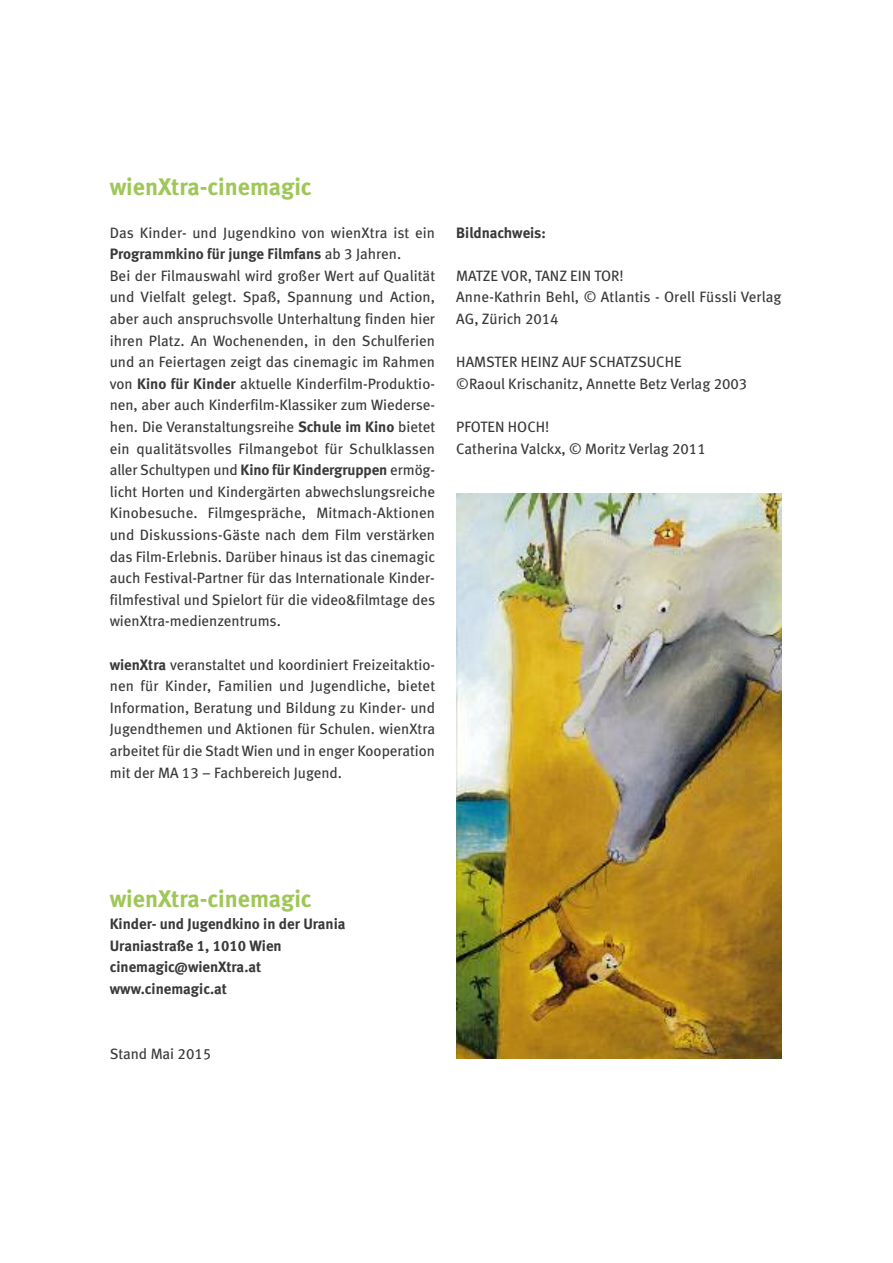
<style>
.page{position:relative;width:893px;height:1263px;background:#fff}
.page>*{position:absolute;margin:0;border:0;box-sizing:border-box;transform-origin:0 0}
.t1{font:24px "Meta Bold LF";color:#9fc758}
.t2{font:15px/21.6px "Meta Book LF";color:#39383a}
.t3{font:15px/21.6px "Meta Bold LF";color:#39383a}
.s1{font-family:"Meta Book LF"}
.s2{font-family:"Meta Bold LF"}
</style>
<div class="page">
<img style="left:457px;top:493px;width:325px;height:565px">
<h1 class="t1" style="left:110px;top:178px;width:204px">wienXtra-cinemagic</h1>
<p class="t2" style="left:110px;top:223px;width:327px">Das Kinder- und Jugendkino von wienXtra ist ein</p>
<p class="t3" style="left:110px;top:244px;width:293px">Programmkino für junge Filmfans <span class="s1">ab 3 Jahren.</span></p>
<p class="t2" style="left:110px;top:266px;width:327px;text-align:justify">Bei der Filmauswahl wird großer Wert auf Qualität und Vielfalt gelegt. Spaß, Spannung und Action, aber auch anspruchsvolle Unterhaltung finden hier ihren Platz. An Wochenenden, in den Schulferien und an Feiertagen zeigt das cinemagic im Rahmen von <span class="s2">Kino für Kinder</span> aktuelle Kinderfilm-Produktio&shy;nen, aber auch Kinderfilm-Klassiker zum Wiederse&shy;hen. Die Veranstaltungsreihe <span class="s2">Schule im Kino</span> bietet ein qualitätsvolles Filmangebot für Schulklassen aller Schultypen und <span class="s2">Kino für Kindergruppen</span> ermög&shy;licht Horten und Kindergärten abwechslungsreiche Kinobesuche. Filmgespräche, Mitmach-Aktionen und Diskussions-Gäste nach dem Film verstärken das Film-Erlebnis. Darüber hinaus ist das cinemagic auch Festival-Partner für das Internationale Kinder&shy;filmfestival und Spielort für die video&amp;filmtage des wienXtra-medienzentrums.</p>
<p class="t2" style="left:110px;top:655px;width:327px;text-align:justify"><span class="s2">wienXtra</span> veranstaltet und koordiniert Freizeitaktio&shy;nen für Kinder, Familien und Jugendliche, bietet Information, Beratung und Bildung zu Kinder- und Jugendthemen und Aktionen für Schulen. wienXtra arbeitet für die Stadt Wien und in enger Kooperation mit der MA 13 – Fachbereich Jugend.</p>
<p class="t3" style="left:456px;top:223px;width:91px">Bildnachweis:</p>
<p class="t2" style="left:456px;top:266px;width:327px">MATZE VOR, TANZ EIN TOR!<br>Anne-Kathrin Behl, © Atlantis - Orell Füssli Verlag<br>AG, Zürich 2014</p>
<p class="t2" style="left:456px;top:352px;width:292px">HAMSTER HEINZ AUF SCHATZSUCHE<br>©Raoul Krischanitz, Annette Betz Verlag 2003</p>
<p class="t2" style="left:456px;top:417px;width:251px">PFOTEN HOCH!<br>Catherina Valckx, © Moritz Verlag 2011</p>
<h1 class="t1" style="left:110px;top:890px;width:204px">wienXtra-cinemagic</h1>
<p class="t3" style="left:110px;top:914px;width:237px">Kinder- und Jugendkino in der Urania<br>Uraniastraße 1, 1010 Wien cinemagic@wienXtra.at www.cinemagic.at</p>
<p class="t2" style="left:110px;top:1044px;width:103px">Stand Mai 2015</p>
</div>
